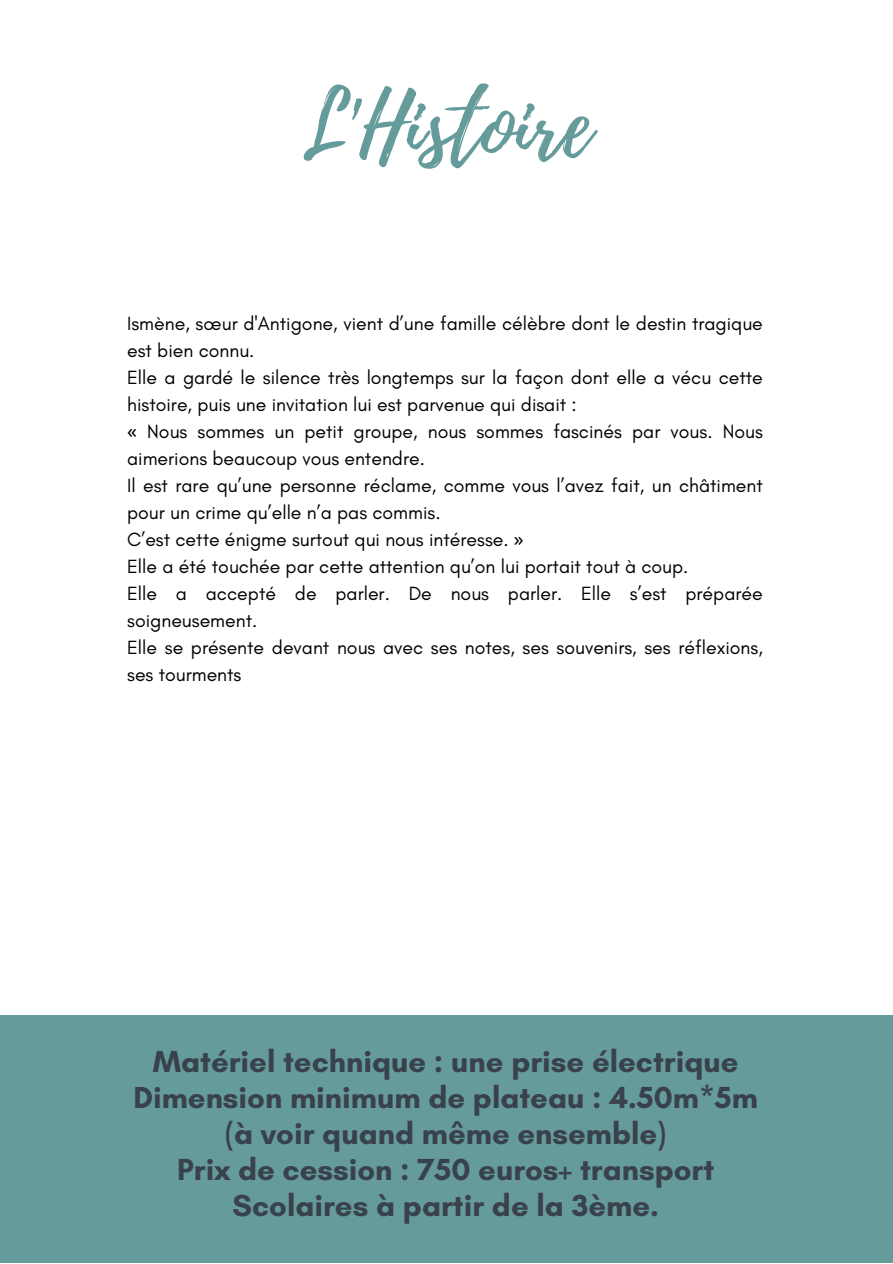
<style>
.page{position:relative;width:893px;height:1264px;background:#fff}
.page>*{position:absolute;margin:0;border:0;box-sizing:border-box;transform-origin:0 0}
.t1{font:89.85px "Playlist Script";color:#659b9b}
.t2{font:700 31.05px "Glacial Indifference";color:#39414c}
.t3{font:19.5px/27px "Glacial Indifference";color:#000}
.s1{font-family:"Noto Sans"}
</style>
<div class="page">
<div style="left:0;top:1015px;width:892px;height:247px;background:#659b9b"></div>
<p class="t1" style="left:301px;top:61px;width:291px">L'Histoire</p>
<p class="t3" style="left:127px;top:310px;width:637px">Ismène, sœur d'Antigone, vient d’une famille célèbre dont le destin tragique est bien connu.</p>
<p class="t3" style="left:127px;top:364px;width:637px">Elle a gardé le silence très longtemps sur la façon dont elle a vécu cette histoire, puis une invitation lui est parvenue qui disait :</p>
<p class="t3" style="left:127px;top:418px;width:637px"><span class="s1">«</span> Nous sommes un petit groupe, nous sommes fascinés par vous. Nous aimerions beaucoup vous entendre.</p>
<p class="t3" style="left:127px;top:472px;width:637px">Il est rare qu’une personne réclame, comme vous l’avez fait, un châtiment pour un crime qu’elle n’a pas commis.</p>
<p class="t3" style="left:127px;top:526px;width:398px">C’est cette énigme surtout qui nous intéresse. <span class="s1">»</span></p>
<p class="t3" style="left:127px;top:553px;width:562px">Elle a été touchée par cette attention qu’on lui portait tout à coup.</p>
<p class="t3" style="left:127px;top:580px;width:637px">Elle a accepté de parler. De nous parler. Elle s’est préparée soigneusement.</p>
<p class="t3" style="left:127px;top:634px;width:637px">Elle se présente devant nous avec ses notes, ses souvenirs, ses réflexions, ses tourments</p>
<p class="t2" style="left:153px;top:1042px;width:587px">Matériel technique : une prise électrique</p>
<p class="t2" style="left:133px;top:1078px;width:626px">Dimension minimum de plateau : 4.50m*5m</p>
<p class="t2" style="left:225px;top:1114px;width:442px">(à voir quand même ensemble)</p>
<p class="t2" style="left:177px;top:1150px;width:538px">Prix de cession : 750 euros+ transport</p>
<p class="t2" style="left:232px;top:1186px;width:427px">Scolaires à partir de la 3ème.</p>
</div>
